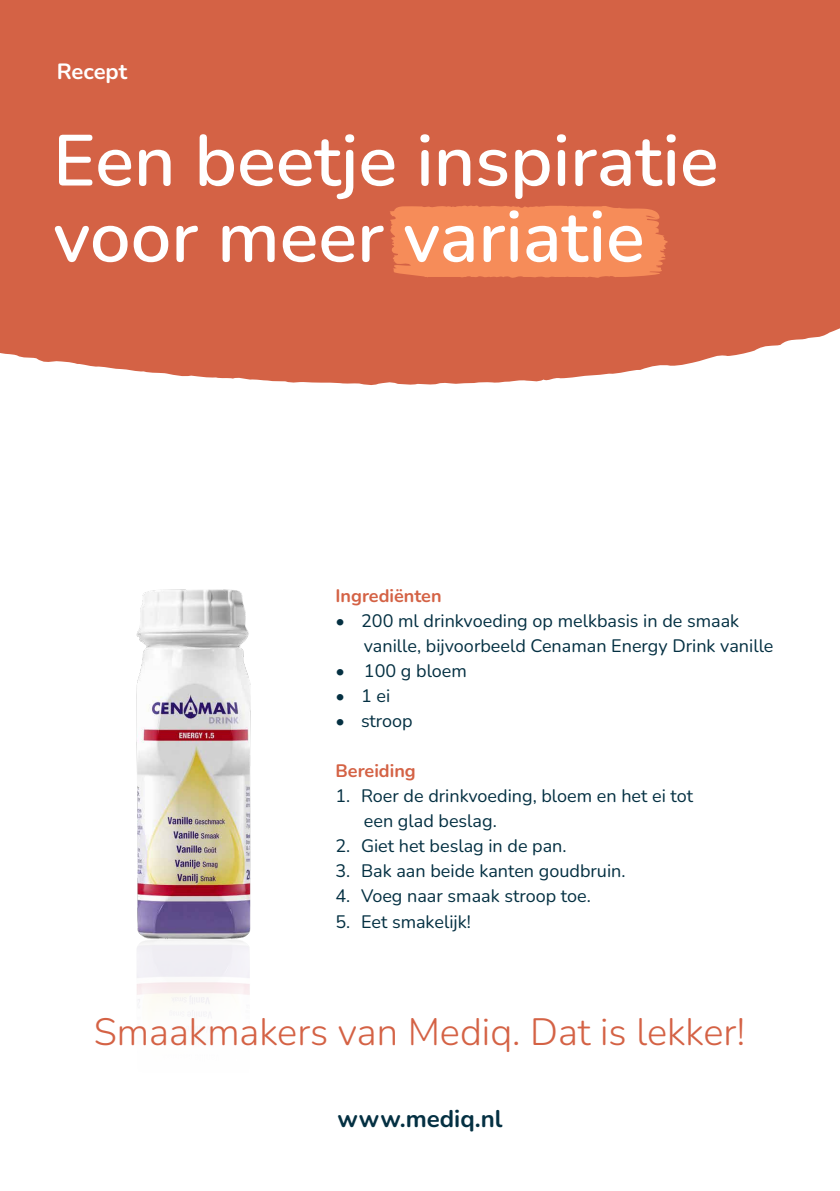
<style>
.page{position:relative;width:840px;height:1191px;background:#fff}
.page>*{position:absolute;margin:0;border:0;box-sizing:border-box;transform-origin:0 0}
.t1{font:600 72px/76px "Nunito";color:#fff}
.t2{font:300 38px "Nunito";color:#d46245}
.t3{font:700 24px "Nunito";color:#043042}
.t4{font:700 22px "Nunito";letter-spacing:-.005em;color:#fff}
.t5{font:18px/25px "Nunito";color:#043042}
.t6{font:700 18px "Nunito";color:#d46245}
</style>
<div class="page">
<img style="left:136px;top:589px;width:115px;height:427px">
<div style="left:0;top:0;width:839px;height:385px;background:#d46245"></div>
<svg style="left:386px;top:204px;width:294px;height:74px;background:#f18556"></svg>
<p class="t4" style="left:57px;top:56px;width:72px">Recept</p>
<h1 class="t1" style="left:53px;top:120px;width:666px">Een beetje inspiratie voor meer variatie</h1>
<p class="t6" style="left:335px;top:583px;width:107px">Ingrediënten</p>
<p class="t5" style="left:363px;top:608px;width:411px;text-indent:-28px">• 200 ml drinkvoeding op melkbasis in de smaak vanille, bijvoorbeeld Cenaman Energy Drink vanille</p>
<p class="t5" style="left:335px;top:658px;width:133px">• 100 g bloem</p>
<p class="t5" style="left:335px;top:683px;width:56px">• 1 ei</p>
<p class="t5" style="left:335px;top:708px;width:79px">• stroop</p>
<p class="t6" style="left:335px;top:758px;width:82px">Bereiding</p>
<p class="t5" style="left:363px;top:783px;width:330px;text-indent:-28px">1. Roer de drinkvoeding, bloem en het ei tot een glad beslag.</p>
<p class="t5" style="left:335px;top:833px;width:232px">2. Giet het beslag in de pan.</p>
<p class="t5" style="left:335px;top:858px;width:291px">3. Bak aan beide kanten goudbruin.</p>
<p class="t5" style="left:335px;top:883px;width:257px">4. Voeg naar smaak stroop toe.</p>
<p class="t5" style="left:335px;top:908px;width:137px">5. Eet smakelijk!</p>
<h2 class="t2" style="left:94px;top:1005px;width:652px">Smaakmakers van Mediq. Dat is lekker!</h2>
<h3 class="t3" style="left:337px;top:1102px;width:166px">www.mediq.nl</h3>
</div>
